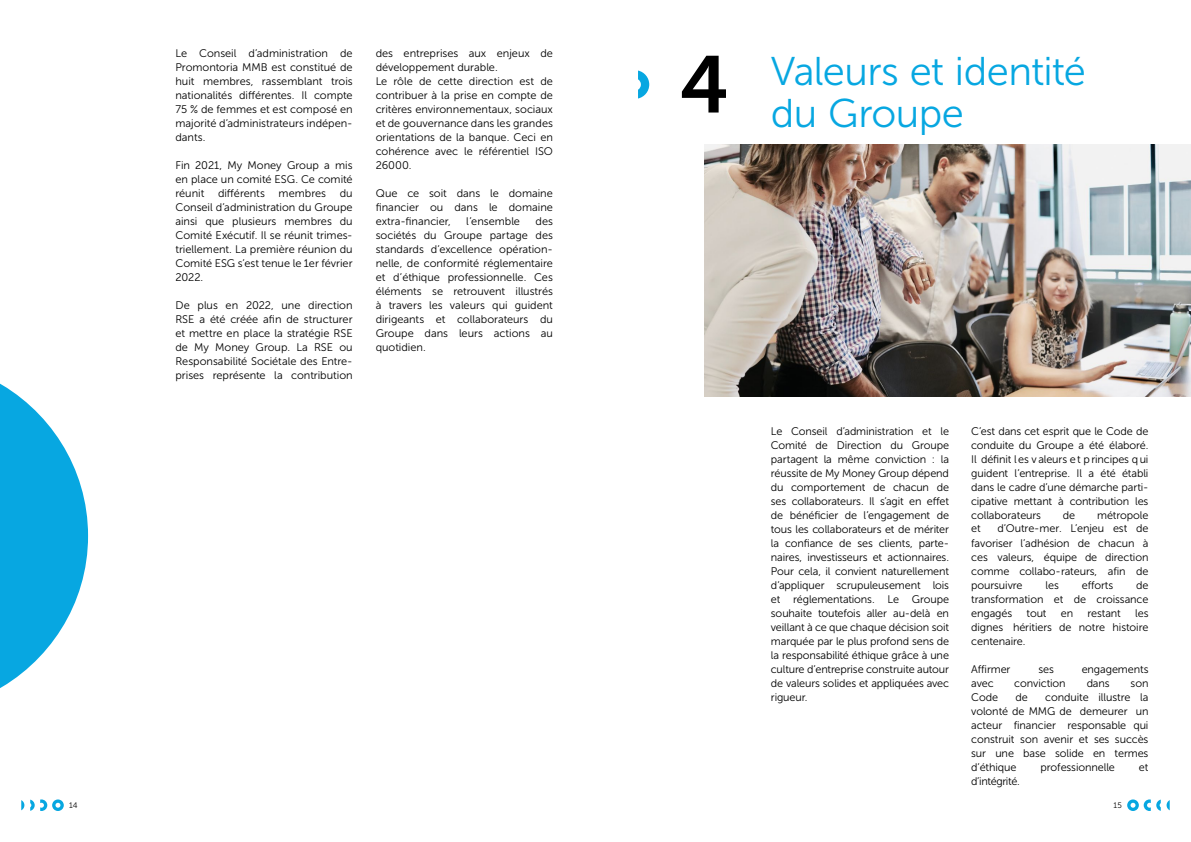
<style>
.page{position:relative;width:1191px;height:842px;background:#fff}
.page>*{position:absolute;margin:0;border:0;box-sizing:border-box;transform-origin:0 0}
.t1{font:80px "Museo Sans 700";color:#000}
.t2{font:40px/42px "Museo Sans 300";letter-spacing:-.015em;color:#07a7e1}
.t3{font:11px/14px "Museo Sans 300";letter-spacing:-.01em;color:#000;text-align:justify}
.t4{font:11px "Museo Sans 300";letter-spacing:-.035em;color:#000}
.t5{font:8px "Museo Sans 300";color:#000}
</style>
<div class="page">
<svg style="left:638px;top:71px;width:11px;height:28px"></svg>
<img style="left:704px;top:145px;width:487px;height:252px">
<svg style="left:21px;top:800px;width:3px;height:10px"></svg>
<svg style="left:30px;top:799px;width:34px;height:12px"></svg>
<svg style="left:1156px;top:800px;width:4px;height:11px"></svg>
<svg style="left:1166px;top:800px;width:3px;height:10px"></svg>
<svg style="left:1127px;top:799px;width:23px;height:12px"></svg>
<svg style="left:0;top:383px;width:88px;height:305px"></svg>
<p class="t3" style="left:175px;top:46px;width:179px">Le Conseil d’administration de Promontoria MMB est constitué de huit membres, rassemblant trois nationalités différentes. Il compte 75 % de femmes et est composé en majorité d’administrateurs indépen&shy;dants.</p>
<p class="t3" style="left:175px;top:158px;width:179px">Fin 2021, My Money Group a mis en place un comité ESG. Ce comité réunit différents membres du Conseil d’administration du Groupe ainsi que plusieurs membres du Comité Exécutif. Il se réunit trimes&shy;triellement. La première réunion du Comité ESG s’est tenue le 1er février 2022.</p>
<p class="t3" style="left:175px;top:298px;width:179px">De plus en 2022, une direction RSE a été créée afin de structurer et mettre en place la stratégie RSE de My Money Group. La RSE ou Responsabilité Sociétale des Entre&shy;prises représente la contribution</p>
<p class="t3" style="left:376px;top:46px;width:179px;text-align:left">des entreprises aux enjeux de développement durable.<br>Le rôle de cette direction est de contribuer à la prise en compte de critères environnementaux, sociaux et de gouvernance dans les grandes orientations de la banque. Ceci en cohérence avec le référentiel ISO<br>26000.</p>
<p class="t3" style="left:376px;top:186px;width:179px">Que ce soit dans le domaine financier ou dans le domaine extra-financier,</p>
<p class="t3" style="left:466px;top:214px;width:55px">l’ensemble</p>
<p class="t3" style="left:376px;top:214px;width:179px;text-indent:160px">des sociétés du Groupe partage des standards d’excellence opération&shy;nelle, de conformité réglementaire et d’éthique professionnelle. Ces éléments se retrouvent illustrés à travers les valeurs qui guident dirigeants et collaborateurs du Groupe dans leurs actions au quotidien.</p>
<h1 class="t1" style="left:679px;top:40px;width:51px">4</h1>
<h2 class="t2" style="left:771px;top:50px;width:316px">Valeurs et identité du Groupe</h2>
<p class="t3" style="left:771px;top:424px;width:180px">Le Conseil d’administration et le Comité de Direction du Groupe partagent la même conviction : la réussite de My Money Group dépend du comportement de chacun de ses collaborateurs. Il s’agit en effet de bénéficier de l’engagement de tous les collaborateurs et de mériter la confiance de ses clients, parte&shy;naires, investisseurs et actionnaires.<br>Pour cela, il convient naturellement d’appliquer scrupuleusement lois et réglementations. Le Groupe souhaite toutefois aller au-delà en veillant à ce que chaque décision soit marquée par le plus profond sens de la responsabilité éthique grâce à une culture d’entreprise construite autour de valeurs solides et appliquées avec rigueur.</p>
<p class="t3" style="left:971px;top:424px;width:179px">C’est dans cet esprit que le Code de conduite du Groupe a été élaboré.<br>Il définit les valeurs et principes qui guident l’entreprise. Il a été établi dans le cadre d’une démarche parti&shy;cipative mettant à contribution les collaborateurs</p>
<p class="t3" style="left:1063px;top:508px;width:14px">de</p>
<p class="t3" style="left:1097px;top:508px;width:53px">métropole</p>
<p class="t3" style="left:971px;top:521px;width:179px;text-indent:26px">d’Outre-mer. L’enjeu est de favoriser l’adhésion de chacun à ces valeurs, équipe de direction comme collabo-rateurs, afin de poursuivre</p>
<p class="t3" style="left:971px;top:521px;width:11px">et</p>
<p class="t3" style="left:1045px;top:578px;width:15px">les</p>
<p class="t3" style="left:1081px;top:578px;width:33px">efforts</p>
<p class="t3" style="left:971px;top:578px;width:179px;text-indent:165px">de transformation et de croissance engagés</p>
<p class="t3" style="left:971px;top:606px;width:179px;text-indent:164px">les dignes héritiers de notre histoire centenaire.</p>
<p class="t3" style="left:971px;top:662px;width:41px">Affirmer</p>
<p class="t3" style="left:1038px;top:662px;width:17px">ses</p>
<p class="t3" style="left:1081px;top:662px;width:68px">engagements</p>
<p class="t3" style="left:971px;top:676px;width:24px">avec</p>
<p class="t3" style="left:1014px;top:676px;width:53px">conviction</p>
<p class="t3" style="left:1086px;top:676px;width:25px">dans</p>
<p class="t3" style="left:1130px;top:676px;width:19px">son</p>
<p class="t3" style="left:971px;top:690px;width:28px">Code</p>
<p class="t3" style="left:1015px;top:690px;width:14px">de</p>
<p class="t3" style="left:1026px;top:606px;width:22px">tout</p>
<p class="t3" style="left:1060px;top:606px;width:14px">en</p>
<p class="t3" style="left:1087px;top:606px;width:35px">restant</p>
<p class="t3" style="left:971px;top:690px;width:179px;text-indent:74px">conduite illustre la volonté de MMG de demeurer un acteur financier responsable qui construit son avenir et ses succès sur une base solide en termes d’éthique</p>
<p class="t3" style="left:1040px;top:760px;width:76px">professionnelle</p>
<p class="t3" style="left:1139px;top:760px;width:11px">et</p>
<p class="t4" style="left:971px;top:775px;width:50px">d’intégrité.</p>
<p class="t5" style="left:69px;top:801px;width:10px">14</p>
<p class="t5" style="left:1113px;top:801px;width:10px">15</p>
</div>
